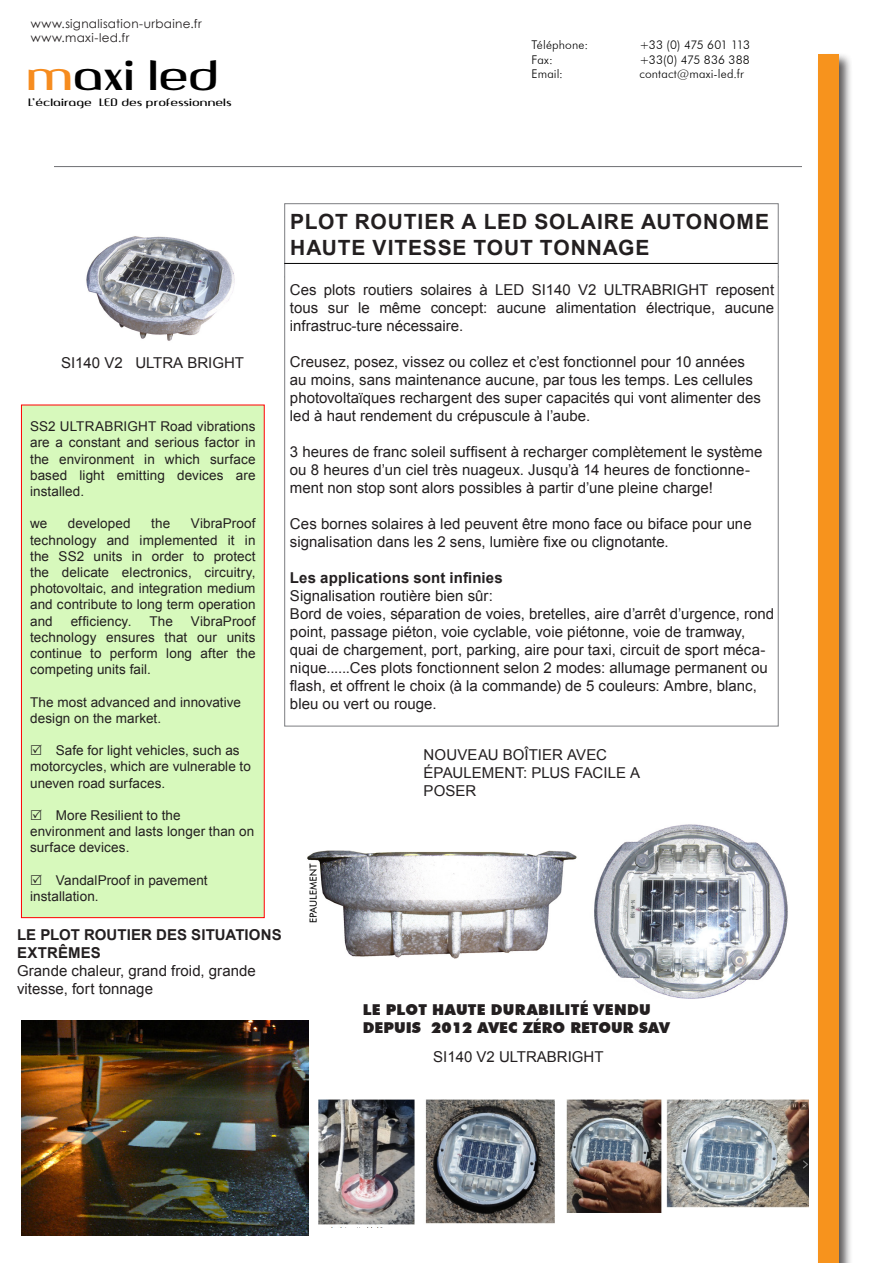
<style>
.page{position:relative;width:893px;height:1263px;background:#fff}
.page>*{position:absolute;margin:0;border:0;box-sizing:border-box;transform-origin:0 0}
.t1{font:48px "Quango";letter-spacing:-.005em;color:#000}
.t2{font:700 21px/25.2px "Arial";letter-spacing:.045em;color:#231f20}
.t3{font:15px/18px "Arial";color:#231f20}
.t4{font:900 15px/18px "Futura BT";letter-spacing:.005em;color:#231f20}
.t5{font:700 15px/18px "Arial";letter-spacing:.005em;color:#231f20}
.t6{font:13.5px/16.2px "Arial";letter-spacing:.005em;color:#231f20}
.t7{font:300 12px "Futura BT";letter-spacing:.015em;color:#000}
.t8{font:12px/13.6px "Century Gothic";letter-spacing:.03em;color:#231f20}
.t9{font:12px "Quango";letter-spacing:.02em;color:#000}
.t10{font:300 12px "Futura BT";letter-spacing:-.04em;color:#000}
.s1{color:#f68c1f}
.s2{font-weight:700}
</style>
<div class="page">
<div style="left:816px;top:52px;width:37px;height:1211px;background:#231f20;opacity:.75"></div>
<div style="left:819px;top:54px;width:20px;height:1209px;background:#f7931d"></div>
<hr style="left:54px;top:166px;width:748px;height:1px;background:#6f7073">
<div style="left:284px;top:203px;width:495px;height:523px;background:#fff;border:1px solid #7c7e81"></div>
<div style="left:21px;top:405px;width:243px;height:513px;background:#d7f9bc"></div>
<div style="left:21px;top:405px;width:243px;height:513px;border:1px solid #f00"></div>
<img style="left:21px;top:1020px;width:287px;height:216px">
<img style="left:318px;top:1099px;width:491px;height:129px">
<hr style="left:284px;top:263px;width:494px;height:1px;background:#000">
<img style="left:86px;top:236px;width:149px;height:105px">
<img style="left:307px;top:850px;width:270px;height:109px">
<img style="left:594px;top:824px;width:194px;height:175px">
<p class="t8" style="left:31px;top:17px;width:172px">www.signalisation-urbaine.fr www.maxi-led.fr</p>
<h1 class="t1" style="left:29px;top:49px;width:193px"><span class="s1">m</span>axi led</h1>
<p class="t9" style="left:29px;top:96px;width:205px">L’éclairage LED des professionnels</p>
<p class="t7" style="left:531px;top:38px;width:58px">Téléphone:</p>
<p class="t10" style="left:639px;top:38px;width:112px">+33 (0) 475 601 113</p>
<p class="t7" style="left:531px;top:52px;width:23px">Fax:</p>
<p class="t7" style="left:639px;top:52px;width:112px">+33(0) 475 836 388</p>
<p class="t7" style="left:531px;top:66px;width:33px">Email:</p>
<p class="t7" style="left:639px;top:66px;width:106px">contact@maxi-led.fr</p>
<p class="t3" style="left:61px;top:354px;width:184px">SI140 V2 ULTRA BRIGHT</p>
<p class="t6" style="left:30px;top:418px;width:227px;text-align:justify">SS2 ULTRABRIGHT Road vibrations are a constant and serious factor in the environment in which surface based light emitting devices are installed.</p>
<p class="t6" style="left:30px;top:515px;width:19px">we</p>
<p class="t6" style="left:68px;top:515px;width:64px">developed</p>
<p class="t6" style="left:151px;top:515px;width:21px">the</p>
<p class="t6" style="left:30px;top:515px;width:227px;text-align:justify;text-indent:161px">VibraProof technology and implemented it in the SS2 units in order to protect the delicate electronics, circuitry, photovoltaic, and integration medium and contribute to long term operation and</p>
<p class="t6" style="left:30px;top:613px;width:227px;text-align:justify;text-indent:161px">VibraProof technology ensures that our units continue to perform long after the competing units fail.</p>
<p class="t6" style="left:30px;top:694px;width:212px">The most advanced and innovative design on the market.</p>
<p class="t6" style="left:30px;top:742px;width:222px;text-indent:26px">Safe for light vehicles, such as motorcycles, which are vulnerable to uneven road surfaces.</p>
<p class="t6" style="left:30px;top:807px;width:226px;text-indent:26px">More Resilient to the environment and lasts longer than on surface devices.</p>
<p class="t6" style="left:30px;top:872px;width:179px;text-indent:26px">VandalProof in pavement installation.</p>
<p class="t5" style="left:17px;top:926px;width:266px">LE PLOT ROUTIER DES SITUATIONS<br>EXTRÊMES</p>
<p class="t3" style="left:17px;top:962px;width:240px">Grande chaleur, grand froid, grande vitesse, fort tonnage</p>
<p class="t6" style="left:71px;top:613px;width:62px">efficiency.</p>
<p class="t6" style="left:149px;top:613px;width:25px">The</p>
<p class="t2" style="left:290px;top:210px;width:480px">PLOT ROUTIER A LED SOLAIRE AUTONOME<br>HAUTE VITESSE TOUT TONNAGE</p>
<p class="t3" style="left:290px;top:280px;width:486px;text-align:justify">Ces plots routiers solaires à LED SI140 V2 ULTRABRIGHT reposent tous sur le même concept: aucune alimentation électrique, aucune infrastruc-ture nécessaire.</p>
<p class="t3" style="left:290px;top:352px;width:472px">Creusez, posez, vissez ou collez et c’est fonctionnel pour 10 années au moins, sans maintenance aucune, par tous les temps. Les cellules photovoltaïques rechargent des super capacités qui vont alimenter des led à haut rendement du crépuscule à l’aube.</p>
<p class="t3" style="left:290px;top:442px;width:474px">3 heures de franc soleil suffisent à recharger complètement le système ou 8 heures d’un ciel très nuageux. Jusqu’à 14 heures de fonctionne&shy;ment non stop sont alors possibles à partir d’une pleine charge!</p>
<p class="t3" style="left:290px;top:514px;width:463px">Ces bornes solaires à led peuvent être mono face ou biface pour une signalisation dans les 2 sens, lumière fixe ou clignotante.</p>
<p class="t3" style="left:290px;top:568px;width:486px"><span class="s2">Les applications sont infinies<br></span>Signalisation routière bien sûr:<br>Bord de voies, séparation de voies, bretelles, aire d’arrêt d’urgence, rond point, passage piéton, voie cyclable, voie piétonne, voie de tramway, quai de chargement, port, parking, aire pour taxi, circuit de sport méca&shy;nique......Ces plots fonctionnent selon 2 modes: allumage permanent ou flash, et offrent le choix (à la commande) de 5 couleurs: Ambre, blanc, bleu ou vert ou rouge.</p>
<p class="t3" style="left:424px;top:746px;width:218px">NOUVEAU BOÎTIER AVEC<br>ÉPAULEMENT: PLUS FACILE A<br>POSER</p>
<p class="t4" style="left:363px;top:1001px;width:309px">LE PLOT HAUTE DURABILITÉ VENDU<br>DEPUIS 2012 AVEC ZÉRO RETOUR SAV</p>
<p class="t3" style="left:433px;top:1048px;width:172px">SI140 V2 ULTRABRIGHT</p>
</div>
